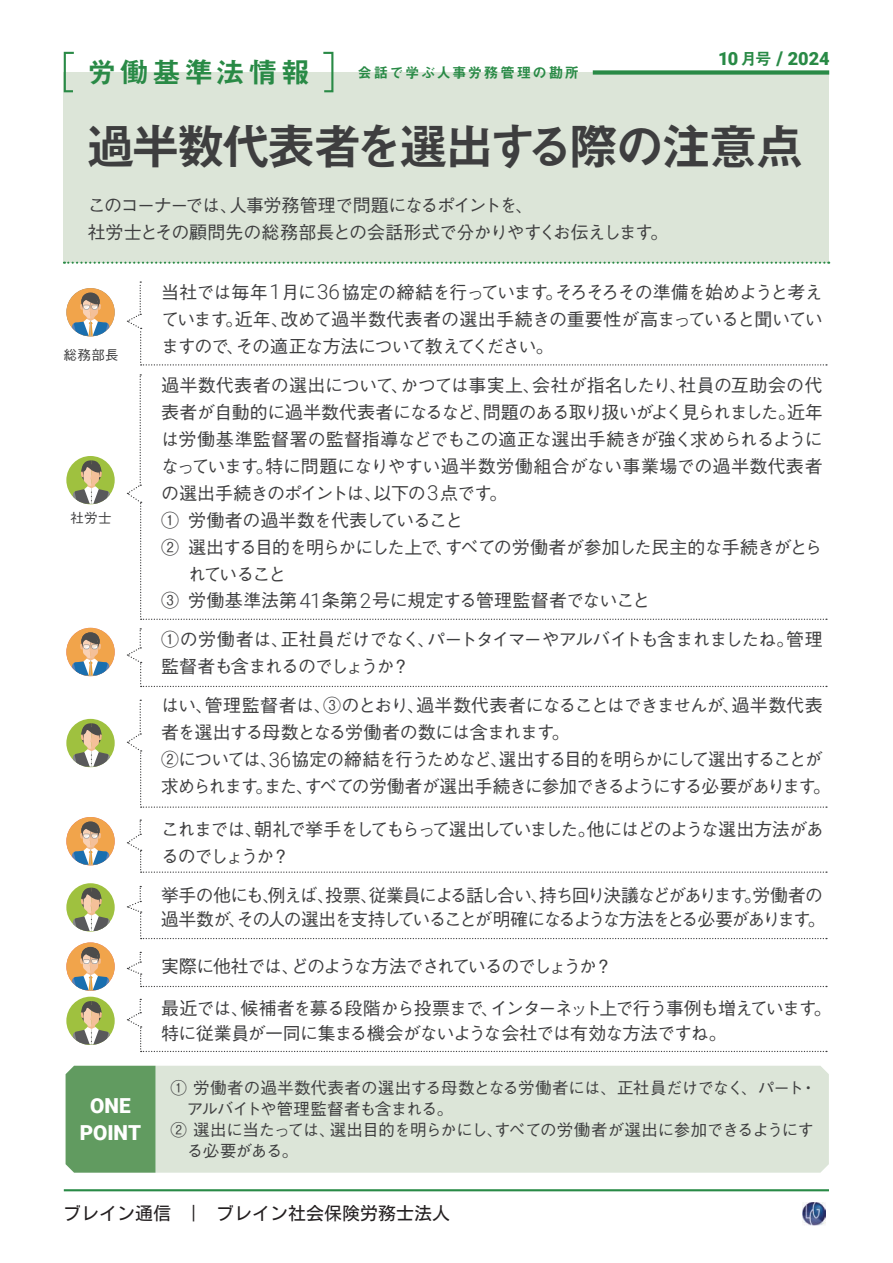
<style>
.page{position:relative;width:893px;height:1263px;background:#fff}
.page>*{position:absolute;margin:0;border:0;box-sizing:border-box;transform-origin:0 0}
.t1{font:49.5px "Midashi Go Pr 6 N MB31 90 msp RKSJ H";letter-spacing:-.085em;color:#3e3e3f}
.t2{font:28.8px "Midashi Go Pr 6 N MB31 90 msp RKSJ H";letter-spacing:.125em;color:#298a46}
.t3{font:900 20.7px/27px "Roboto";letter-spacing:-.005em;color:#fff;text-align:center}
.t4{font:900 18.15px "Roboto";letter-spacing:-.01em;color:#298a46}
.t5{font:18px/27px "Gothic BBB Pr 6 N Medium 90 msp RKSJ H";letter-spacing:-.055em;color:#3e3e3f}
.t6{font:18px/24.3px "Gothic BBB Pr 6 N Medium 90 msp RKSJ H";letter-spacing:-.095em;color:#3e3e3f}
.t7{font:18px/27px "Gothic BBB Pr 6 N Medium 90 msp RKSJ H";letter-spacing:-.09em;color:#3e3e3f}
.t8{font:18px "Gothic BBB Pr 6 N Medium 90 msp RKSJ H";color:#3e3e3f}
.t9{font:18px "Gothic BBB Pr 6 N Medium 90 msp RKSJ H";letter-spacing:-.03em;color:#3e3e3f}
.t10{font:18px "Gothic BBB Pr 6 N Medium 90 msp RKSJ H";letter-spacing:-.005em;color:#3e3e3f}
.t11{font:18px "Gothic BBB Pr 6 N Medium 90 msp RKSJ H";letter-spacing:-.02em;color:#3e3e3f}
.t12{font:18px "Motoya L Cedar W3 90 ms RKSJ H";color:#231f20}
.t13{font:18px "Gothic BBB Pr 6 N Medium 90 msp RKSJ H";letter-spacing:-.035em;color:#3e3e3f}
.t14{font:16.5px/21.3px "Gothic BBB Pr 6 N Medium 90 msp RKSJ H";letter-spacing:-.03em;color:#3e3e3f}
.t15{font:14.4px "Midashi Go Pr 6 N MB31 90 msp RKSJ H";letter-spacing:.115em;color:#298a46}
.t16{font:13.5px "Gothic BBB Pr 6 N Medium 90 msp RKSJ H";letter-spacing:.025em;color:#3e3e3f}
.s1{font-family:"Midashi Go Pr 6 N MB31 90 msp RKSJ H";font-weight:400;font-size:16.5px}
.s2{font-size:18.9px}
.s3{font-family:"Roboto";font-weight:300;font-size:20.7px}
</style>
<div class="page">
<img style="left:802px;top:1202px;width:23px;height:23px">
<svg style="left:127px;top:820px;width:700px;height:53px"></svg>
<div style="left:64px;top:73px;width:765px;height:190px;background:#dce5d8"></div>
<svg style="left:64px;top:262px;width:765px;height:2px"></svg>
<div style="left:593px;top:70px;width:236px;height:5px;background:#298a46"></div>
<svg style="left:63px;top:51px;width:13px;height:42px"></svg>
<svg style="left:321px;top:51px;width:13px;height:42px"></svg>
<hr style="left:64px;top:1189px;width:765px;height:2px;background:#298a46">
<div style="left:156px;top:1066px;width:673px;height:107px;background:#dce5d8"></div>
<svg style="left:127px;top:281px;width:700px;height:85px"></svg>
<svg style="left:127px;top:886px;width:700px;height:53px"></svg>
<svg style="left:127px;top:952px;width:700px;height:35px"></svg>
<svg style="left:127px;top:999px;width:700px;height:53px"></svg>
<svg style="left:127px;top:374px;width:700px;height:246px"></svg>
<div style="left:66px;top:1066px;width:90px;height:107px;background:#619b60"></div>
<svg style="left:127px;top:628px;width:700px;height:59px"></svg>
<svg style="left:127px;top:700px;width:700px;height:108px"></svg>
<div style="left:66px;top:288px;width:49px;height:48px;background:#f1a44b;border-radius:50%"></div>
<svg style="left:72px;top:293px;width:37px;height:43px"></svg>
<div style="left:66px;top:628px;width:49px;height:48px;background:#f1a44b;border-radius:50%"></div>
<svg style="left:72px;top:633px;width:37px;height:43px"></svg>
<div style="left:66px;top:817px;width:49px;height:48px;background:#f1a44b;border-radius:50%"></div>
<svg style="left:72px;top:822px;width:37px;height:43px"></svg>
<div style="left:66px;top:942px;width:49px;height:49px;background:#f1a44b;border-radius:50%"></div>
<svg style="left:72px;top:947px;width:37px;height:43px"></svg>
<svg style="left:66px;top:456px;width:49px;height:48px"></svg>
<svg style="left:69px;top:459px;width:45px;height:45px"></svg>
<svg style="left:66px;top:719px;width:49px;height:48px"></svg>
<svg style="left:69px;top:722px;width:45px;height:45px"></svg>
<svg style="left:66px;top:883px;width:49px;height:49px"></svg>
<svg style="left:69px;top:886px;width:45px;height:45px"></svg>
<svg style="left:66px;top:997px;width:49px;height:48px"></svg>
<svg style="left:69px;top:999px;width:45px;height:45px"></svg>
<p class="t4" style="left:718px;top:49px;width:113px">10<span class="s1">月号</span> <span class="s2">/</span> 2024</p>
<h2 class="t2" style="left:87px;top:62px;width:224px">労働基準法情報</h2>
<p class="t15" style="left:357px;top:67px;width:223px">会話で学ぶ人事労務管理の勘所</p>
<h1 class="t1" style="left:86px;top:128px;width:720px">過半数代表者を選出する際の注意点</h1>
<p class="t5" style="left:88px;top:194px;width:582px">このコーナーでは、人事労務管理で問題になるポイントを、<br>社労士とその顧問先の総務部長との会話形式で分かりやすくお伝えします。</p>
<p class="t16" style="left:63px;top:349px;width:57px">総務部長</p>
<p class="t16" style="left:71px;top:513px;width:42px">社労士</p>
<p class="t3" style="left:80px;top:1093px;width:63px">ONE<br>POINT</p>
<p class="t5" style="left:161px;top:281px;width:663px;text-align:justify">当社では毎年<span class="s3">1</span>月に<span class="s3">36</span> 協定の締結を行っています。そろそろその準備を始めようと考えています。近年、改めて過半数代表者の選出手続きの重要性が高まっていると聞いていますので、その適正な方法について教えてください。</p>
<p class="t8" style="left:161px;top:378px;width:663px">過半数代表者の選出について、かつては事実上、会社が指名したり、社員の互助会の代</p>
<p class="t5" style="left:161px;top:401px;width:663px">表者が自動的に過半数代表者になるなど、問題のある取り扱いがよく見られました。近年</p>
<p class="t9" style="left:161px;top:432px;width:663px">は労働基準監督署の監督指導などでもこの適正な選出手続きが強く求められるように</p>
<p class="t10" style="left:161px;top:459px;width:663px">なっています。特に問題になりやすい過半数労働組合がない事業場での過半数代表者</p>
<p class="t5" style="left:161px;top:482px;width:348px">の選出手続きのポイントは、以下の<span class="s3">3</span> 点です。</p>
<p class="t13" style="left:161px;top:513px;width:303px">① 労働者の過半数を代表していること</p>
<p class="t5" style="left:161px;top:536px;width:663px">② 選出する目的を明らかにした上で、すべての労働者が参加した民主的な手続きがとら</p>
<p class="t5" style="left:188px;top:563px;width:100px">れていること</p>
<p class="t11" style="left:161px;top:594px;width:491px">③ 労働基準法第<span class="s3">41</span>条第<span class="s3">2</span>号に規定する管理監督者でないこと</p>
<p class="t5" style="left:161px;top:628px;width:663px">①の労働者は、正社員だけでなく、パートタイマーやアルバイトも含まれましたね。管理監督者も含まれるのでしょうか？</p>
<p class="t5" style="left:161px;top:694px;width:671px">はい、管理監督者は、③のとおり、過半数代表者になることはできませんが、過半数代表者を選出する母数となる労働者の数には含まれます。<br>②については、<span class="s3">36</span>協定の締結を行うためなど、選出する目的を明らかにして選出することが求められます。また、すべての労働者が選出手続きに参加できるようにする必要があります。</p>
<p class="t7" style="left:161px;top:818px;width:664px">これまでは、朝礼で挙手をしてもらって選出していました。他にはどのような選出方法があるのでしょうか？</p>
<p class="t6" style="left:161px;top:885px;width:666px">挙手の他にも、例えば、投票、従業員による話し合い、持ち回り決議などがあります。労働者の過半数が、その人の選出を支持していることが明確になるような方法をとる必要があります。</p>
<p class="t7" style="left:161px;top:955px;width:453px">実際に他社では、どのような方法でされているのでしょうか？</p>
<p class="t5" style="left:161px;top:999px;width:672px;line-height:24.3px">最近では、候補者を募る段階から投票まで、インターネット上で行う事例も増えています。特に従業員が一同に集まる機会がないような会社では有効な方法ですね。</p>
<p class="t14" style="left:170px;top:1079px;width:648px">① 労働者の過半数代表者の選出する母数となる労働者には、正社員だけでなく、パート・　アルバイトや管理監督者も含まれる。<br>② 選出に当たっては、選出目的を明らかにし、すべての労働者が選出に参加できるようにす　る必要がある。</p>
<p class="t12" style="left:63px;top:1204px;width:388px">ブレイン通信　|　ブレイン社会保険労務士法人</p>
</div>
